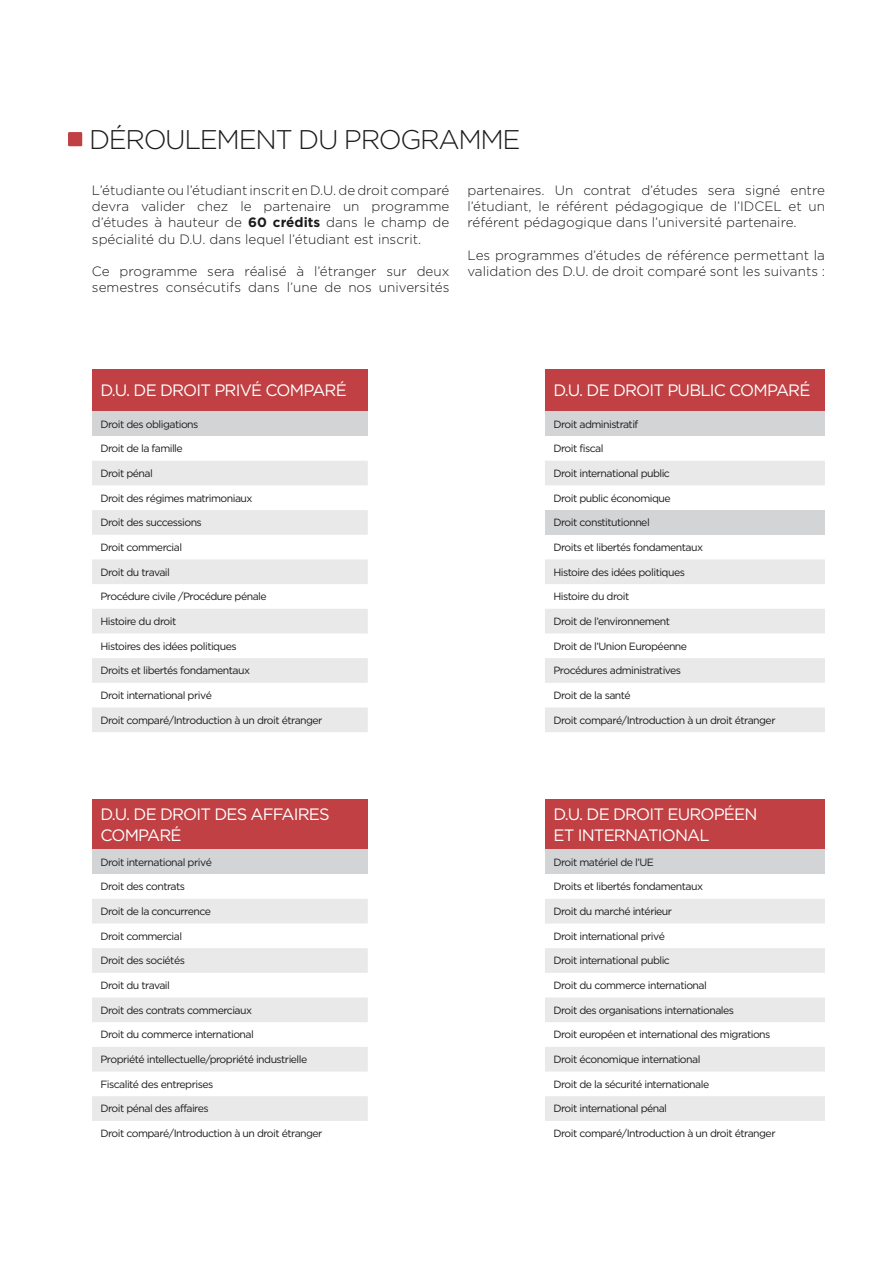
<style>
.page{position:relative;width:893px;height:1263px;background:#fff}
.page>*{position:absolute;margin:0;border:0;box-sizing:border-box;transform-origin:0 0}
.Rubrique{font:300 27px "Gotham";letter-spacing:-.05em;color:#1a1b1b}
.TAB_Titre{font:16.5px/21px "Gotham";letter-spacing:-.05em;color:#fff}
.Texte{font:300 13.5px/16.2px "Gotham";color:#1a1b1b;text-align:justify}
.TAB_Texte{font:10.5px "Gotham";letter-spacing:-.05em;color:#1a1b1b}
.s1{font-weight:700}
</style>
<div class="page">
<div style="left:68px;top:132px;width:14px;height:14px;background:#c04043"></div>
<div style="left:92px;top:369px;width:276px;height:42px;background:#c04043"></div>
<div style="left:92px;top:411px;width:276px;height:25px;background:#d3d4d6"></div>
<svg style="left:92px;top:461px;width:276px;height:271px;fill:#e9e9ea"></svg>
<div style="left:545px;top:369px;width:280px;height:42px;background:#c04043"></div>
<div style="left:545px;top:411px;width:280px;height:25px;background:#d3d4d6"></div>
<svg style="left:545px;top:461px;width:280px;height:271px"></svg>
<div style="left:545px;top:510px;width:280px;height:25px;background:#d3d4d6"></div>
<div style="left:92px;top:799px;width:276px;height:50px;background:#c04043"></div>
<div style="left:92px;top:849px;width:276px;height:25px;background:#d3d4d6"></div>
<svg style="left:92px;top:899px;width:276px;height:222px;fill:#e9e9ea"></svg>
<div style="left:545px;top:799px;width:280px;height:50px;background:#c04043"></div>
<div style="left:545px;top:849px;width:280px;height:25px;background:#d3d4d6"></div>
<svg style="left:545px;top:899px;width:280px;height:222px;fill:#e9e9ea"></svg>
<p class="Rubrique" style="left:89px;top:125px;width:433px">DÉROULEMENT DU PROGRAMME</p>
<p class="Texte" style="left:92px;top:182px;width:359px">L’étudiante ou l’étudiant inscrit en D.U. de droit comparé devra valider chez le partenaire un programme d’études à hauteur de <span class="s1">60 crédits</span> dans le champ de spécialité du D.U. dans lequel l’étudiant est inscrit.</p>
<p class="Texte" style="left:92px;top:263px;width:359px">Ce programme sera réalisé à l’étranger sur deux semestres consécutifs dans l’une de nos universités</p>
<p class="Texte" style="left:467px;top:182px;width:359px">partenaires. Un contrat d’études sera signé entre l’étudiant, le référent pédagogique de l’IDCEL et un référent pédagogique dans l’université partenaire.</p>
<p class="Texte" style="left:467px;top:246px;width:359px">Les programmes d’études de référence permettant la validation des D.U. de droit comparé sont les suivants :</p>
<p class="TAB_Titre" style="left:100px;top:379px;width:248px">D.U. DE DROIT PRIVÉ COMPARÉ</p>
<p class="TAB_Texte" style="left:100px;top:418px;width:99px">Droit des obligations</p>
<p class="TAB_Texte" style="left:100px;top:443px;width:84px">Droit de la famille</p>
<p class="TAB_Texte" style="left:100px;top:467px;width:54px">Droit pénal</p>
<p class="TAB_Texte" style="left:100px;top:492px;width:154px">Droit des régimes matrimoniaux</p>
<p class="TAB_Texte" style="left:100px;top:517px;width:103px">Droit des successions</p>
<p class="TAB_Texte" style="left:100px;top:541px;width:83px">Droit commercial</p>
<p class="TAB_Texte" style="left:100px;top:566px;width:71px">Droit du travail</p>
<p class="TAB_Texte" style="left:100px;top:591px;width:168px">Procédure civile /Procédure pénale</p>
<p class="TAB_Texte" style="left:100px;top:615px;width:77px">Histoire du droit</p>
<p class="TAB_Texte" style="left:100px;top:640px;width:138px">Histoires des idées politiques</p>
<p class="TAB_Texte" style="left:100px;top:665px;width:151px">Droits et libertés fondamentaux</p>
<p class="TAB_Texte" style="left:100px;top:689px;width:113px">Droit international privé</p>
<p class="TAB_Texte" style="left:100px;top:714px;width:224px">Droit comparé/Introduction à un droit étranger</p>
<p class="TAB_Titre" style="left:100px;top:803px;width:231px">D.U. DE DROIT DES AFFAIRES<br>COMPARÉ</p>
<p class="TAB_Texte" style="left:100px;top:856px;width:113px">Droit international privé</p>
<p class="TAB_Texte" style="left:100px;top:881px;width:86px">Droit des contrats</p>
<p class="TAB_Texte" style="left:100px;top:905px;width:112px">Droit de la concurrence</p>
<p class="TAB_Texte" style="left:100px;top:930px;width:83px">Droit commercial</p>
<p class="TAB_Texte" style="left:100px;top:955px;width:86px">Droit des sociétés</p>
<p class="TAB_Texte" style="left:100px;top:979px;width:71px">Droit du travail</p>
<p class="TAB_Texte" style="left:100px;top:1004px;width:153px">Droit des contrats commerciaux</p>
<p class="TAB_Texte" style="left:100px;top:1029px;width:155px">Droit du commerce international</p>
<p class="TAB_Texte" style="left:100px;top:1053px;width:208px">Propriété intellectuelle/propriété industrielle</p>
<p class="TAB_Texte" style="left:100px;top:1078px;width:114px">Fiscalité des entreprises</p>
<p class="TAB_Texte" style="left:100px;top:1103px;width:110px">Droit pénal des affaires</p>
<p class="TAB_Texte" style="left:100px;top:1127px;width:224px">Droit comparé/Introduction à un droit étranger</p>
<p class="TAB_Titre" style="left:553px;top:379px;width:258px">D.U. DE DROIT PUBLIC COMPARÉ</p>
<p class="TAB_Texte" style="left:553px;top:418px;width:86px">Droit administratif</p>
<p class="TAB_Texte" style="left:553px;top:443px;width:52px">Droit fiscal</p>
<p class="TAB_Texte" style="left:553px;top:467px;width:118px">Droit international public</p>
<p class="TAB_Texte" style="left:553px;top:492px;width:119px">Droit public économique</p>
<p class="TAB_Texte" style="left:553px;top:517px;width:98px">Droit constitutionnel</p>
<p class="TAB_Texte" style="left:553px;top:541px;width:151px">Droits et libertés fondamentaux</p>
<p class="TAB_Texte" style="left:553px;top:566px;width:133px">Histoire des idées politiques</p>
<p class="TAB_Texte" style="left:553px;top:591px;width:77px">Histoire du droit</p>
<p class="TAB_Texte" style="left:553px;top:615px;width:118px">Droit de l’environnement</p>
<p class="TAB_Texte" style="left:553px;top:640px;width:135px">Droit de l’Union Européenne</p>
<p class="TAB_Texte" style="left:553px;top:665px;width:129px">Procédures administratives</p>
<p class="TAB_Texte" style="left:553px;top:689px;width:79px">Droit de la santé</p>
<p class="TAB_Texte" style="left:553px;top:714px;width:224px">Droit comparé/Introduction à un droit étranger</p>
<p class="TAB_Titre" style="left:553px;top:803px;width:205px">D.U. DE DROIT EUROPÉEN</p>
<p class="TAB_Titre" style="left:553px;top:824px;width:158px">ET INTERNATIONAL</p>
<p class="TAB_Texte" style="left:553px;top:856px;width:102px">Droit matériel de l’UE</p>
<p class="TAB_Texte" style="left:553px;top:881px;width:151px">Droits et libertés fondamentaux</p>
<p class="TAB_Texte" style="left:553px;top:905px;width:120px">Droit du marché intérieur</p>
<p class="TAB_Texte" style="left:553px;top:930px;width:113px">Droit international privé</p>
<p class="TAB_Texte" style="left:553px;top:955px;width:118px">Droit international public</p>
<p class="TAB_Texte" style="left:553px;top:979px;width:155px">Droit du commerce international</p>
<p class="TAB_Texte" style="left:553px;top:1004px;width:182px">Droit des organisations internationales</p>
<p class="TAB_Texte" style="left:553px;top:1029px;width:218px">Droit européen et international des migrations</p>
<p class="TAB_Texte" style="left:553px;top:1053px;width:148px">Droit économique international</p>
<p class="TAB_Texte" style="left:553px;top:1078px;width:157px">Droit de la sécurité internationale</p>
<p class="TAB_Texte" style="left:553px;top:1103px;width:115px">Droit international pénal</p>
<p class="TAB_Texte" style="left:553px;top:1127px;width:224px">Droit comparé/Introduction à un droit étranger</p>
</div>
